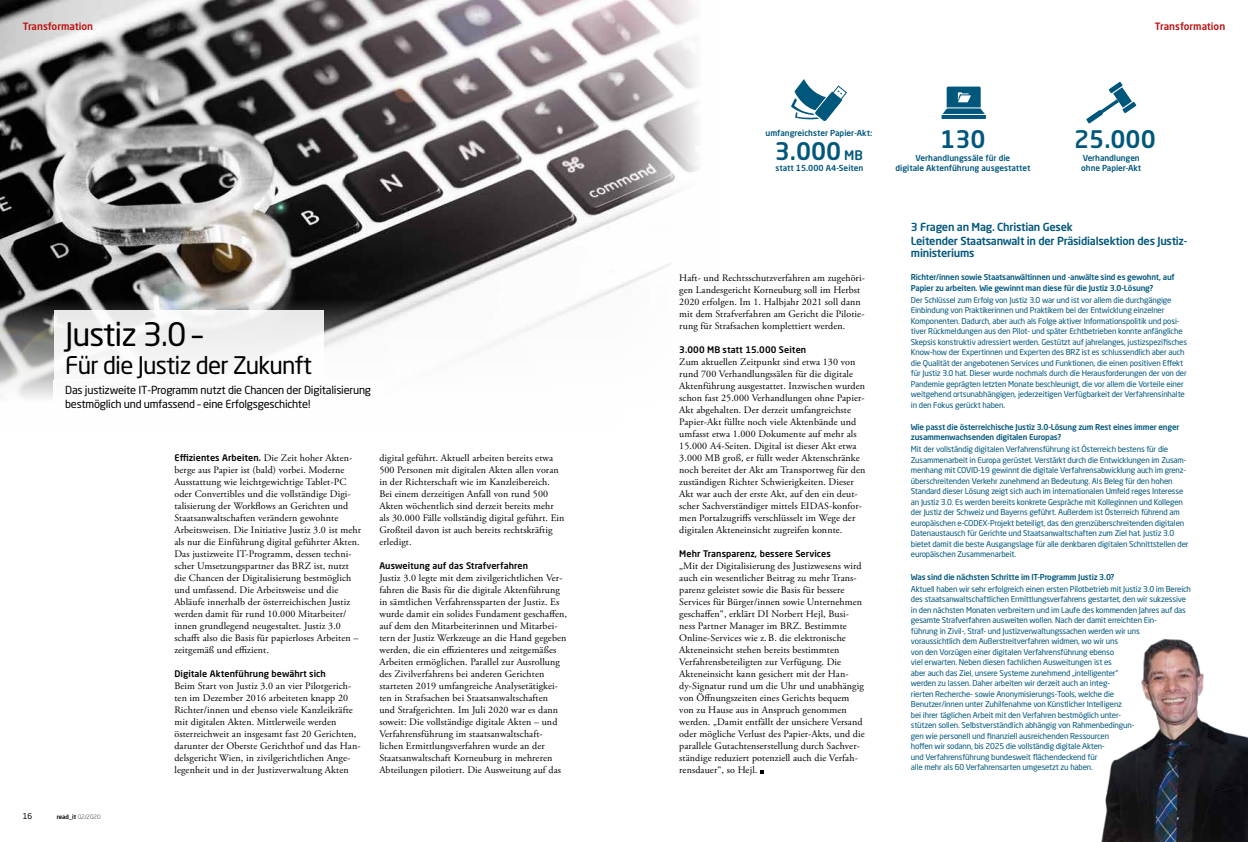
<style>
.page{position:relative;width:1248px;height:842px;background:#fff}
.page>*{position:absolute;margin:0;border:0;box-sizing:border-box;transform-origin:0 0}
.t1{font:32px "Neo Sans Pro";letter-spacing:-.03em;color:#000}
.t2{font:24px "Neo Sans Pro";letter-spacing:-.03em;color:#000}
.t3{font:500 24px "Neo Sans Pro";color:#00577c}
.t4{font:11px/14px "Neo Sans Pro";letter-spacing:-.02em;color:#000}
.t5{font:500 11px/14.3px "Neo Sans Pro";letter-spacing:-.02em;color:#00577c}
.t6{font:10px/12px "Adobe Garamond Pro";letter-spacing:.01em;color:#000}
.t7{font:500 10px "Neo Sans Pro";color:#ba1110}
.t8{font:500 9px "Neo Sans Pro";letter-spacing:.01em;color:#000}
.t9{font:500 8.2px/10px "Neo Sans Pro";color:#00577c;text-align:center}
.t10{font:8px/10.5px "Neo Sans Pro";letter-spacing:-.02em;color:#00577c}
.t11{font:500 8px/10.5px "Neo Sans Pro";letter-spacing:-.02em;color:#00577c}
.t12{font:8px "Neo Sans Pro";color:#000}
.t13{font:500 6px "Neo Sans Pro";color:#000}
.s1{font-weight:300}
.s2{font-family:"Adobe Garamond Pro";font-weight:400;font-size:10px}
.s3{font-size:13px}
</style>
<div class="page">
<img style="left:0;top:0;width:699px;height:398px">
<div style="left:54px;top:380px;width:329px;height:39px;background:#fff"></div>
<div style="left:54px;top:310px;width:269px;height:70px;background:#f4f4f4"></div>
<div style="left:670px;top:240px;width:205px;height:542px;background:#fff"></div>
<div style="left:946px;top:87px;width:34px;height:22px;background:#00577c;border-radius:2px"></div>
<div style="left:940px;top:114px;width:46px;height:5px;background:#00577c"></div>
<div style="left:940px;top:114px;width:46px;height:6px;border:1px solid #fff"></div>
<svg style="left:940px;top:92px;width:46px;height:24px"></svg>
<svg style="left:1086px;top:82px;width:50px;height:42px"></svg>
<svg style="left:791px;top:79px;width:56px;height:42px"></svg>
<img style="left:1101px;top:639px;width:146px;height:203px">
<p class="t7" style="left:23px;top:20px;width:72px">Transformation</p>
<p class="t7" style="left:1154px;top:20px;width:72px">Transformation</p>
<h1 class="t1" style="left:65px;top:315px;width:138px">Justiz 3.0 –</h1>
<h2 class="t2" style="left:65px;top:351px;width:248px">Für die Justiz der Zukunft</h2>
<p class="t4" style="left:65px;top:383px;width:307px">Das justizweite IT-Programm nutzt die Chancen der Digitalisierung bestmöglich und umfassend – eine Erfolgsgeschichte!</p>
<p class="t12" style="left:23px;top:811px;width:11px">16</p>
<p class="t13" style="left:57px;top:813px;width:45px">read_it <span class="s1">02/2020</span></p>
<p class="t8" style="left:174px;top:452px;width:179px">Effizientes Arbeiten. <span class="s2">Die Zeit hoher Akten-</span></p>
<p class="t6" style="left:174px;top:464px;width:188px">berge aus Papier ist (bald) vorbei. Moderne Ausstattung wie leichtgewichtige Tablet-PC oder Convertibles und die vollständige Digi&shy;talisierung der Workflows an Gerichten und Staatsanwaltschaften verändern gewohnte Arbeitsweisen. Die Initiative Justiz 3.0 ist mehr als nur die Einführung digital geführter Akten.<br>Das justizweite IT-Programm, dessen techni&shy;scher Umsetzungspartner das BRZ ist, nutzt die Chancen der Digitalisierung bestmöglich und umfassend. Die Arbeitsweise und die Abläufe innerhalb der österreichischen Justiz werden damit für rund 10.000 Mitarbeiter/ innen grundlegend neugestaltet. Justiz 3.0 schafft also die Basis für papierloses Arbeiten – zeitgemäß und effizient.</p>
<p class="t8" style="left:174px;top:668px;width:153px">Digitale Aktenführung bewährt sich</p>
<p class="t6" style="left:174px;top:680px;width:188px">Beim Start von Justiz 3.0 an vier Pilotgerich&shy;ten im Dezember 2016 arbeiteten knapp 20<br>Richter/innen und ebenso viele Kanzleikräfte mit digitalen Akten. Mittlerweile werden österreichweit an insgesamt fast 20 Gerichten, darunter der Oberste Gerichthof und das Han&shy;delsgericht Wien, in zivilgerichtlichen Ange&shy;legenheit und in der Justizverwaltung Akten</p>
<p class="t6" style="left:379px;top:452px;width:187px">digital geführt. Aktuell arbeiten bereits etwa 500 Personen mit digitalen Akten allen voran in der Richterschaft wie im Kanzleibereich.<br>Bei einem derzeitigen Anfall von rund 500<br>Akten wöchentlich sind derzeit bereits mehr als 30.000 Fälle vollständig digital geführt. Ein Großteil davon ist auch bereits rechtskräftig erledigt.</p>
<p class="t8" style="left:379px;top:560px;width:150px">Ausweitung auf das Strafverfahren</p>
<p class="t6" style="left:379px;top:572px;width:189px">Justiz 3.0 legte mit dem zivilgerichtlichen Ver&shy;fahren die Basis für die digitale Aktenführung in sämtlichen Verfahrenssparten der Justiz. Es wurde damit ein solides Fundament geschaffen, auf dem den Mitarbeiterinnen und Mitarbei&shy;tern der Justiz Werkzeuge an die Hand gegeben werden, die ein effizienteres und zeitgemäßes Arbeiten ermöglichen. Parallel zur Ausrollung des Zivilverfahrens bei anderen Gerichten starteten 2019 umfangreiche Analysetätigkei&shy;ten in Strafsachen bei Staatsanwaltschaften<br>und Strafgerichten. Im Juli 2020 war es dann soweit: Die vollständige digitale Akten – und Verfahrensführung im staatsanwaltschaft&shy;lichen Ermittlungsverfahren wurde an der Staatsanwaltschaft Korneuburg in mehreren Abteilungen pilotiert. Die Ausweitung auf das</p>
<p class="t9" style="left:765px;top:127px;width:108px">umfangreichster Papier-Akt:</p>
<p class="t9" style="left:775px;top:163px;width:89px">statt 15.000 A4-Seiten</p>
<h2 class="t3" style="left:774px;top:135px;width:90px">3.000 <span class="s3">MB</span></h2>
<p class="t6" style="left:679px;top:272px;width:187px">Haft- und Rechtsschutzverfahren am zugehöri&shy;gen Landesgericht Korneuburg soll im Herbst 2020 erfolgen. Im 1. Halbjahr 2021 soll dann mit dem Strafverfahren am Gericht die Pilotie&shy;rung für Strafsachen komplettiert werden.</p>
<p class="t8" style="left:679px;top:344px;width:128px">3.000 MB statt 15.000 Seiten</p>
<p class="t6" style="left:679px;top:356px;width:188px">Zum aktuellen Zeitpunkt sind etwa 130 von rund 700 Verhandlungssälen für die digitale Aktenführung ausgestattet. Inzwischen wurden schon fast 25.000 Verhandlungen ohne Papier-Akt abgehalten. Der derzeit umfangreichste Papier-Akt füllte noch viele Aktenbände und umfasst etwa 1.000 Dokumente auf mehr als 15.000 A4-Seiten. Digital ist dieser Akt etwa 3.000 MB groß, er füllt weder Aktenschränke noch bereitet der Akt am Transportweg für den zuständigen Richter Schwierigkeiten. Dieser Akt war auch der erste Akt, auf den ein deut&shy;scher Sachverständiger mittels EIDAS-konfor&shy;men Portalzugriffs verschlüsselt im Wege der digitalen Akteneinsicht zugreifen konnte.</p>
<p class="t8" style="left:679px;top:548px;width:153px">Mehr Transparenz, bessere Services</p>
<p class="t6" style="left:679px;top:560px;width:187px">„Mit der Digitalisierung des Justizwesens wird auch ein wesentlicher Beitrag zu mehr Trans&shy;parenz geleistet sowie die Basis für bessere Services für Bürger/innen sowie Unternehmen geschaffen“, erklärt DI Norbert Hejl, Busi&shy;ness Partner Manager im BRZ. Bestimmte Online-Services wie z.B. die elektronische Akteneinsicht stehen bereits bestimmten Verfahrensbeteiligten zur Verfügung. Die Akteneinsicht kann gesichert mit der Han&shy;dy-Signatur rund um die Uhr und unabhängig von Öffnungszeiten eines Gerichts bequem von zu Hause aus in Anspruch genommen werden. „Damit entfällt der unsichere Versand oder mögliche Verlust des Papier-Akts, und die parallele Gutachtenserstellung durch Sachver&shy;ständige reduziert potenziell auch die Verfah&shy;rensdauer“, so Hejl.</p>
<h2 class="t3" style="left:940px;top:124px;width:47px">130</h2>
<p class="t9" style="left:895px;top:153px;width:136px">Verhandlungssäle für die<br>digitale Aktenführung ausgestattet</p>
<h2 class="t3" style="left:1073px;top:124px;width:83px">25.000</h2>
<p class="t9" style="left:1081px;top:153px;width:61px;text-align:left">Verhandlungen ohne Papier-Akt</p>
<p class="t5" style="left:910px;top:219px;width:278px">3 Fragen an Mag. Christian Gesek<br>Leitender Staatsanwalt in der Präsidialsektion des Justiz-</p>
<p class="t5" style="left:910px;top:245px;width:65px">ministeriums</p>
<p class="t11" style="left:910px;top:272px;width:265px">Richter/innen sowie Staatsanwältinnen und -anwälte sind es gewohnt, auf<br>Papier zu arbeiten. Wie gewinnt man diese für die Justiz 3.0-Lösung?</p>
<p class="t10" style="left:910px;top:294px;width:278px">Der Schlüssel zum Erfolg von Justiz 3.0 war und ist vor allem die durchgängige Einbindung von Praktikerinnen und Praktikern bei der Entwicklung einzelner Komponenten. Dadurch, aber auch als Folge aktiver Informationspolitik und posi&shy;tiver Rückmeldungen aus den Pilot- und später Echtbetrieben konnte anfängliche Skepsis konstruktiv adressiert werden. Gestützt auf jahrelanges, justizspezifisches Know-how der Expertinnen und Experten des BRZ ist es schlussendlich aber auch die Qualität der angebotenen Services und Funktionen, die einen positiven Effekt für Justiz 3.0 hat. Dieser wurde nochmals durch die Herausforderungen der von der Pandemie geprägten letzten Monate beschleunigt, die vor allem die Vorteile einer weitgehend ortsunabhängigen, jederzeitigen Verfügbarkeit der Verfahrensinhalte in den Fokus gerückt haben.</p>
<p class="t11" style="left:910px;top:422px;width:270px">Wie passt die österreichische Justiz 3.0-Lösung zum Rest eines immer enger zusammenwachsenden digitalen Europas?</p>
<p class="t10" style="left:910px;top:444px;width:279px">Mit der vollständig digitalen Verfahrensführung ist Österreich bestens für die Zusammenarbeit in Europa gerüstet. Verstärkt durch die Entwicklungen im Zusam&shy;menhang mit COVID-19 gewinnt die digitale Verfahrensabwicklung auch im grenz&shy;überschreitenden Verkehr zunehmend an Bedeutung. Als Beleg für den hohen Standard dieser Lösung zeigt sich auch im internationalen Umfeld reges Interesse an Justiz 3.0. Es werden bereits konkrete Gespräche mit Kolleginnen und Kollegen der Justiz der Schweiz und Bayerns geführt. Außerdem ist Österreich führend am europäischen e-CODEX-Projekt beteiligt, das den grenzüberschreitenden digitalen Datenaustausch für Gerichte und Staatsanwaltschaften zum Ziel hat. Justiz 3.0 bietet damit die beste Ausgangslage für alle denkbaren digitalen Schnittstellen der europäischen Zusammenarbeit.</p>
<p class="t11" style="left:910px;top:571px;width:205px">Was sind die nächsten Schritte im IT-Programm Justiz 3.0?</p>
<p class="t10" style="left:910px;top:583px;width:281px">Aktuell haben wir sehr erfolgreich einen ersten Pilotbetrieb mit Justiz 3.0 im Bereich des staatsanwaltschaftlichen Ermittlungsverfahrens gestartet, den wir sukzessive in den nächsten Monaten verbreitern und im Laufe des kommenden Jahres auf das gesamte Strafverfahren ausweiten wollen. Nach der damit erreichten Ein-<br>führung in Zivil-, Straf- und Justizverwaltungssachen werden wir uns voraussichtlich dem Außerstreitverfahren widmen, wo wir uns<br>von den Vorzügen einer digitalen Verfahrensführung ebenso<br>viel erwarten. Neben diesen fachlichen Ausweitungen ist es<br>aber auch das Ziel, unsere Systeme zunehmend „intelligenter“<br>werden zu lassen. Daher arbeiten wir derzeit auch an integ-<br>rierten Recherche- sowie Anonymisierungs-Tools, welche die<br>Benutzer/innen unter Zuhilfenahme von Künstlicher Intelligenz<br>bei ihrer täglichen Arbeit mit den Verfahren bestmöglich unter-<br>stützen sollen. Selbstverständlich abhängig von Rahmenbedingun-<br>gen wie personell und finanziell ausreichenden Ressourcen<br>hoffen wir sodann, bis 2025 die vollständig digitale Akten-<br>und Verfahrensführung bundesweit flächendeckend für<br>alle mehr als 60 Verfahrensarten umgesetzt zu haben.</p>
</div>
